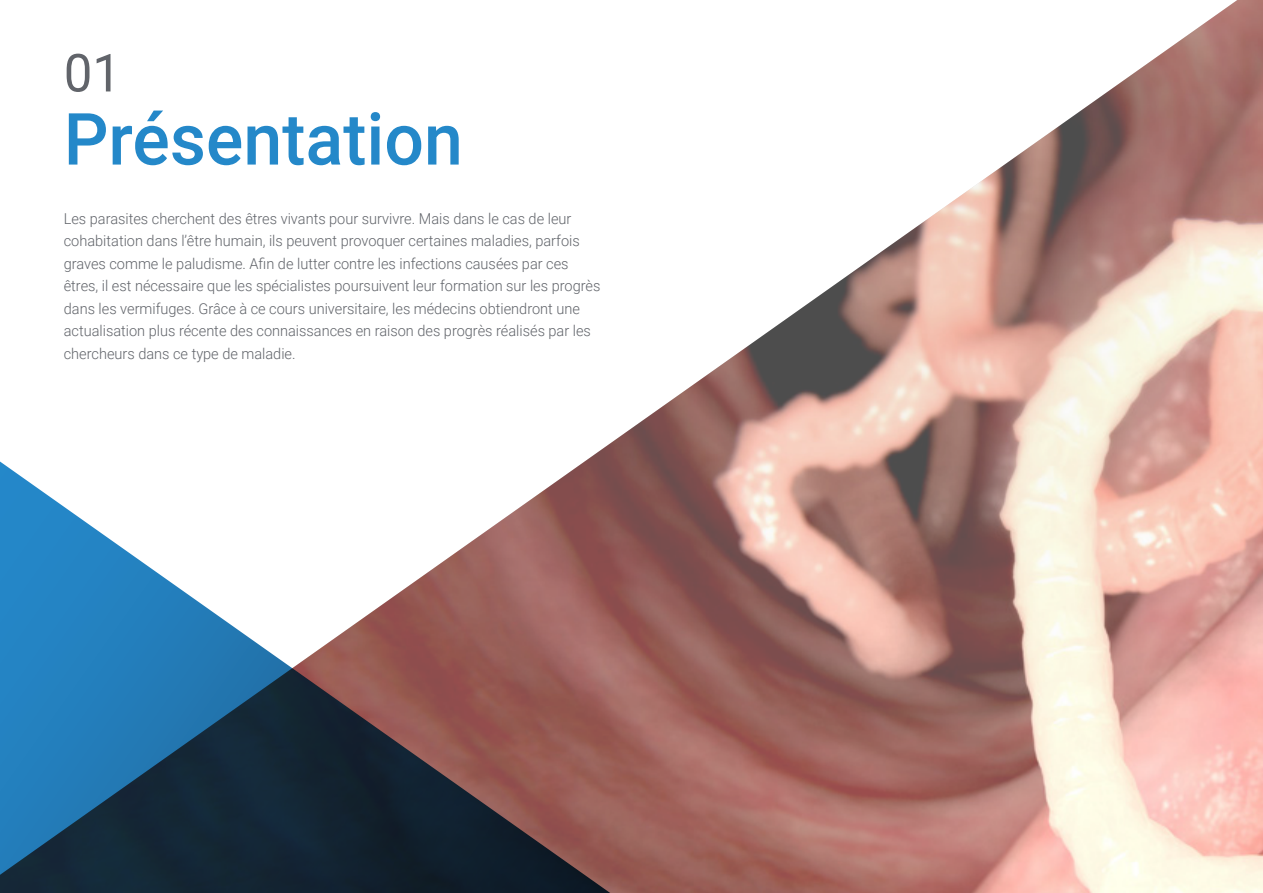
<style>
.page{position:relative;width:1263px;height:893px;background:#fff}
.page>*{position:absolute;margin:0;border:0;box-sizing:border-box;transform-origin:0 0}
.t1{font:500 72px "Roboto";color:#2488c9}
.t2{font:52.5px "Roboto";color:#61646a}
.t3{font:300 15px/22.5px "Roboto";color:#61646a}
</style>
<div class="page">
<img style="left:606px;top:0;width:657px;height:893px">
<svg style="left:0;top:446px;width:640px;height:447px"></svg>
<h2 class="t2" style="left:64px;top:36px;width:59px">01</h2>
<h1 class="t1" style="left:64px;top:89px;width:401px">Présentation</h1>
<p class="t3" style="left:64px;top:207px;width:538px">Les parasites cherchent des êtres vivants pour survivre. Mais dans le cas de leur cohabitation dans l’être humain, ils peuvent provoquer certaines maladies, parfois graves comme le paludisme. Afin de lutter contre les infections causées par ces êtres, il est nécessaire que les spécialistes poursuivent leur formation sur les progrès dans les vermifuges. Grâce à ce cours universitaire, les médecins obtiendront une actualisation plus récente des connaissances en raison des progrès réalisés par les chercheurs dans ce type de maladie.</p>
</div>
